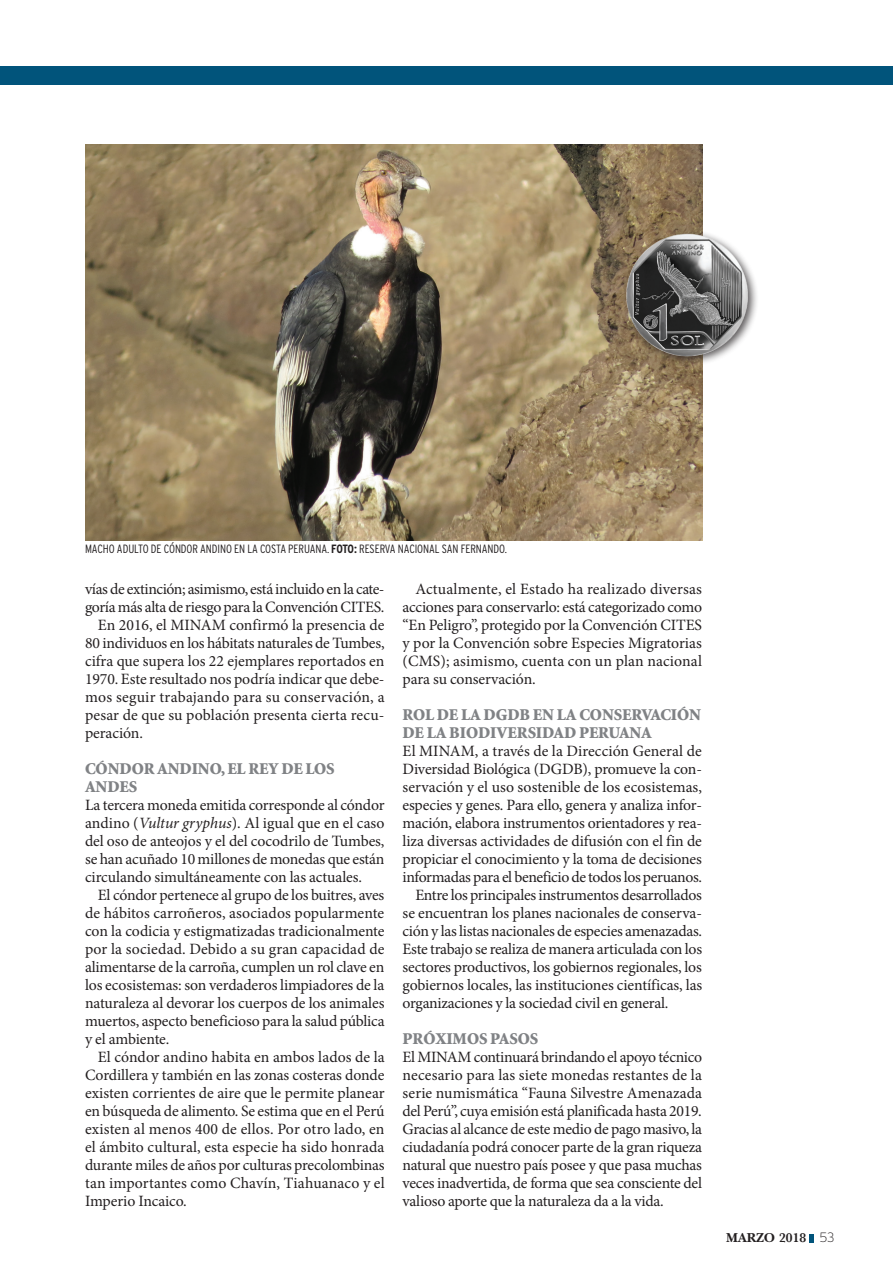
<style>
.page{position:relative;width:893px;height:1276px;background:#fff}
.page>*{position:absolute;margin:0;border:0;box-sizing:border-box;transform-origin:0 0}
.subtitulo{font:900 16.5px/18px "Minion";letter-spacing:-.005em;color:#808285}
.TEXTO_INDENTADO{font:15.75px/18px "Minion Pro";letter-spacing:-.015em;color:#231f20;text-align:justify}
.t1{font:13.5px "New Baskerville Bold SC";color:#231f20}
.PIE_DE_PAGINA{font:300 condensed 12px "Interstate";letter-spacing:-.005em;color:#231f20}
.s1{font-weight:700}
.s2{font-style:italic}
.s3{font-family:"Baskerville";font-weight:600}
.s4{font-family:"Interstate";font-weight:200}
</style>
<div class="page">
<svg style="left:809px;top:1234px;width:4px;height:8px"></svg>
<div style="left:0;top:67px;width:893px;height:18px;background:#01547b"></div>
<img style="left:85px;top:144px;width:617px;height:396px">
<div style="left:621px;top:229px;width:138px;height:137px;background:#231f20;opacity:.75"></div>
<img style="left:625px;top:227px;width:124px;height:151px">
<p class="PIE_DE_PAGINA" style="left:85px;top:542px;width:424px">MACHO ADULTO DE CÓNDOR ANDINO EN LA COSTA PERUANA. <span class="s1">FOTO:</span> RESERVA NACIONAL SAN FERNANDO.</p>
<p class="TEXTO_INDENTADO" style="left:85px;top:580px;width:301px">vías de extinción; asimismo, está incluido en la cate&shy;goría más alta de riesgo para la Convención CITES.</p>
<p class="TEXTO_INDENTADO" style="left:85px;top:616px;width:301px;text-indent:13px">En 2016, el MINAM confirmó la presencia de 80 individuos en los hábitats naturales de Tumbes, cifra que supera los 22 ejemplares reportados en 1970. Este resultado nos podría indicar que debe&shy;mos seguir trabajando para su conservación, a pesar de que su población presenta cierta recu&shy;peración.</p>
<p class="subtitulo" style="left:85px;top:760px;width:251px">CÓNDOR ANDINO, EL REY DE LOS<br>ANDES</p>
<p class="TEXTO_INDENTADO" style="left:85px;top:796px;width:301px">La tercera moneda emitida corresponde al cóndor andino (<span class="s2">Vultur gryphus</span>). Al igual que en el caso del oso de anteojos y el del cocodrilo de Tumbes, se han acuñado 10 millones de monedas que están circulando simultáneamente con las actuales.</p>
<p class="TEXTO_INDENTADO" style="left:85px;top:886px;width:301px;text-indent:13px">El cóndor pertenece al grupo de los buitres, aves de hábitos carroñeros, asociados popularmente con la codicia y estigmatizadas tradicionalmente por la sociedad. Debido a su gran capacidad de alimentarse de la carroña, cumplen un rol clave en los ecosistemas: son verdaderos limpiadores de la naturaleza al devorar los cuerpos de los animales muertos, aspecto beneficioso para la salud pública y el ambiente.</p>
<p class="TEXTO_INDENTADO" style="left:85px;top:1048px;width:301px;text-indent:13px">El cóndor andino habita en ambos lados de la Cordillera y también en las zonas costeras donde existen corrientes de aire que le permite planear en búsqueda de alimento. Se estima que en el Perú existen al menos 400 de ellos. Por otro lado, en el ámbito cultural, esta especie ha sido honrada durante miles de años por culturas precolombinas tan importantes como Chavín, Tiahuanaco y el Imperio Incaico.</p>
<p class="TEXTO_INDENTADO" style="left:403px;top:580px;width:301px;text-indent:13px">Actualmente, el Estado ha realizado diversas acciones para conservarlo: está categorizado como “En Peligro”, protegido por la Convención CITES y por la Convención sobre Especies Migratorias (CMS); asimismo, cuenta con un plan nacional para su conservación.</p>
<p class="subtitulo" style="left:403px;top:706px;width:300px">ROL DE LA DGDB EN LA CONSERVACIÓN<br>DE LA BIODIVERSIDAD PERUANA</p>
<p class="TEXTO_INDENTADO" style="left:403px;top:742px;width:301px">El MINAM, a través de la Dirección General de Diversidad Biológica (DGDB), promueve la con&shy;servación y el uso sostenible de los ecosistemas, especies y genes. Para ello, genera y analiza infor&shy;mación, elabora instrumentos orientadores y rea&shy;liza diversas actividades de difusión con el fin de propiciar el conocimiento y la toma de decisiones informadas para el beneficio de todos los peruanos.</p>
<p class="TEXTO_INDENTADO" style="left:403px;top:886px;width:301px;text-indent:13px">Entre los principales instrumentos desarrollados se encuentran los planes nacionales de conserva&shy;ción y las listas nacionales de especies amenazadas.<br>Este trabajo se realiza de manera articulada con los sectores productivos, los gobiernos regionales, los gobiernos locales, las instituciones científicas, las organizaciones y la sociedad civil en general.</p>
<p class="subtitulo" style="left:403px;top:1030px;width:137px">PRÓXIMOS PASOS</p>
<p class="TEXTO_INDENTADO" style="left:403px;top:1048px;width:301px">El MINAM continuará brindando el apoyo técnico necesario para las siete monedas restantes de la serie numismática “Fauna Silvestre Amenazada del Perú”, cuya emisión está planificada hasta 2019.<br>Gracias al alcance de este medio de pago masivo, la ciudadanía podrá conocer parte de la gran riqueza natural que nuestro país posee y que pasa muchas veces inadvertida, de forma que sea consciente del valioso aporte que la naturaleza da a la vida.</p>
<p class="t1" style="left:726px;top:1230px;width:110px">MARZO <span class="s3">2018</span> <span class="s4">53</span></p>
</div>
